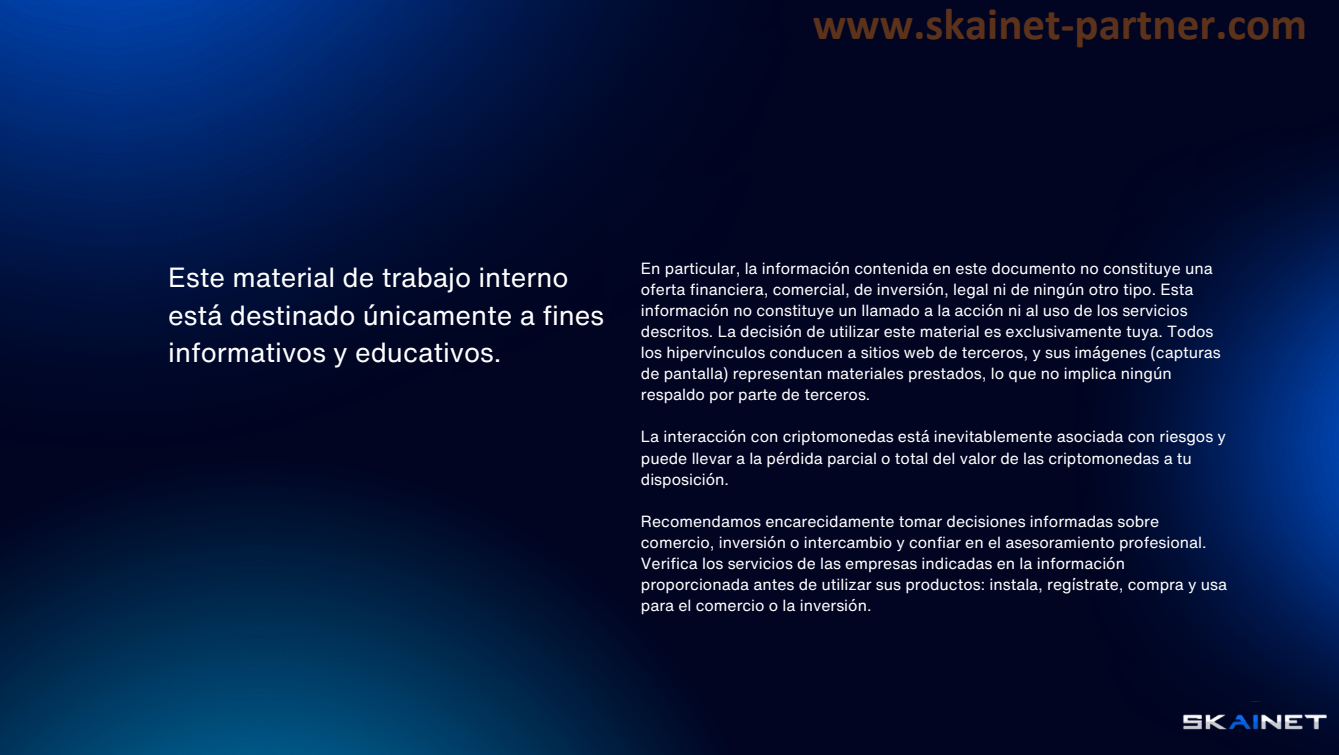
<style>
.page{position:relative;width:1339px;height:755px;background:#fff}
.page>*{position:absolute;margin:0;border:0;box-sizing:border-box;transform-origin:0 0}
.t1{font:700 45px "Calibri";color:rgb(230 118 16/.4)}
.t2{font:27px/37.1px "Helvetica Now Text";color:#fff}
.t3{font:15.75px/20.9px "Helvetica Now Text";color:#fff}
</style>
<div class="page">
<div style="left:0;top:0;width:1338px;height:754px;background:#010522"></div>
<img style="left:0;top:0;width:682px;height:362px">
<img style="left:0;top:497px;width:690px;height:257px">
<img style="left:1123px;top:163px;width:215px;height:570px">
<img style="left:1179px;top:701px;width:148px;height:32px">
<h1 class="t1" style="left:812px;top:6px;width:496px">www.skainet-partner.com</h1>
<p class="t2" style="left:168px;top:259px;width:437px">Este material de trabajo interno está destinado únicamente a fines informativos y educativos.</p>
<p class="t3" style="left:640px;top:258px;width:581px">En particular, la información contenida en este documento no constituye una oferta financiera, comercial, de inversión, legal ni de ningún otro tipo. Esta información no constituye un llamado a la acción ni al uso de los servicios descritos. La decisión de utilizar este material es exclusivamente tuya. Todos los hipervínculos conducen a sitios web de terceros, y sus imágenes (capturas de pantalla) representan materiales prestados, lo que no implica ningún respaldo por parte de terceros.</p>
<p class="t3" style="left:640px;top:426px;width:586px">La interacción con criptomonedas está inevitablemente asociada con riesgos y puede llevar a la pérdida parcial o total del valor de las criptomonedas a tu disposición.</p>
<p class="t3" style="left:640px;top:510px;width:588px">Recomendamos encarecidamente tomar decisiones informadas sobre comercio, inversión o intercambio y confiar en el asesoramiento profesional.<br>Verifica los servicios de las empresas indicadas en la información proporcionada antes de utilizar sus productos: instala, regístrate, compra y usa para el comercio o la inversión.</p>
</div>
